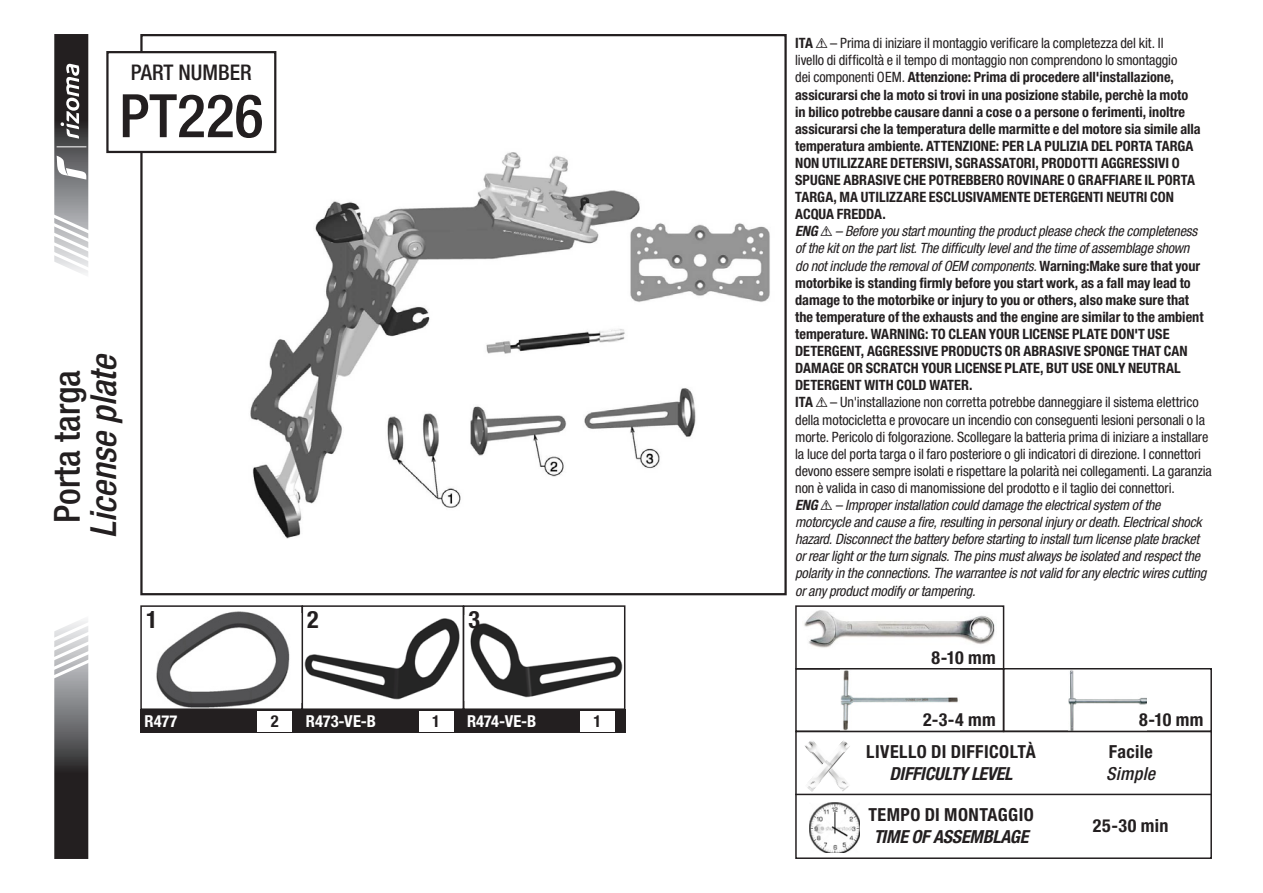
<style>
.page{position:relative;width:1263px;height:893px;background:#fff}
.page>*{position:absolute;margin:0;border:0;box-sizing:border-box;transform-origin:0 0}
.t1{font:500 condensed 60px "Helvetica Neue LT Std";color:#231f20}
.t2{font:italic 500 condensed 36px "Helvetica Neue LT Std";color:#231f20}
.t3{font:500 condensed 36px "Helvetica Neue LT Std";color:#231f20}
.t4{font:700 condensed 24px "Helvetica Neue LT Std";color:#231f20}
.t5{font:500 condensed 21.6px "Helvetica Neue LT Std";color:#231f20}
.t6{font:700 condensed 18px "Helvetica Neue LT Std";letter-spacing:.025em;color:#231f20}
.t7{font:italic 700 condensed 18px "Helvetica Neue LT Std";letter-spacing:-.015em;color:#231f20}
.t8{font:italic 500 condensed 18px "Helvetica Neue LT Std";letter-spacing:.015em;color:#231f20}
.t9{font:700 condensed 16.5px "Helvetica Neue LT Std";color:#fff}
.t10{font:700 condensed 16.5px "Helvetica Neue LT Std";color:#231f20}
.t11{font:700 condensed 14.4px/17.1px "Helvetica Neue LT Std";color:#231f20}
.s1{font-family:"Hazard";font-weight:400;font-stretch:normal}
.s2{font-weight:400}
.s3{font-style:italic}
.s4{font-weight:400;font-style:italic}
</style>
<div class="page">
<img style="left:146px;top:90px;width:624px;height:449px">
<div style="left:795px;top:731px;width:417px;height:128px;border:2px solid #231f20"></div>
<hr style="left:795px;top:794px;width:417px;height:1px;background:#231f20">
<img style="left:804px;top:740px;width:46px;height:52px">
<img style="left:809px;top:802px;width:50px;height:51px">
<img style="left:804px;top:610px;width:191px;height:38px">
<div style="left:795px;top:605px;width:209px;height:64px;border:2px solid #231f20"></div>
<img style="left:840px;top:671px;width:118px;height:58px">
<div style="left:795px;top:668px;width:209px;height:64px;border:2px solid #231f20"></div>
<img style="left:1069px;top:671px;width:77px;height:58px">
<div style="left:1003px;top:668px;width:209px;height:64px;border:2px solid #231f20"></div>
<svg style="left:54px;top:620px;width:35px;height:239px;background:#706f70"></svg>
<svg style="left:54px;top:34px;width:35px;height:240px"></svg>
<img style="left:156px;top:611px;width:134px;height:96px">
<div style="left:140px;top:605px;width:163px;height:105px;border:2px solid #231f20"></div>
<div style="left:140px;top:709px;width:163px;height:24px;background:#231f20"></div>
<div style="left:257px;top:711px;width:35px;height:20px;background:#fff"></div>
<img style="left:305px;top:618px;width:155px;height:82px">
<div style="left:302px;top:605px;width:162px;height:105px;border:2px solid #231f20"></div>
<div style="left:302px;top:709px;width:162px;height:24px;background:#231f20"></div>
<div style="left:419px;top:711px;width:34px;height:20px;background:#fff"></div>
<img style="left:470px;top:623px;width:152px;height:75px">
<div style="left:463px;top:605px;width:162px;height:105px;border:2px solid #231f20"></div>
<div style="left:463px;top:709px;width:162px;height:24px;background:#231f20"></div>
<div style="left:580px;top:711px;width:35px;height:20px;background:#fff"></div>
<div style="left:107px;top:52px;width:168px;height:100px;background:#fff"></div>
<div style="left:106px;top:51px;width:170px;height:102px;border:2px solid #231f20"></div>
<h3 class="t5" style="left:131px;top:59px;width:122px">PART NUMBER</h3>
<h1 class="t1" style="left:119px;top:80px;width:146px">PT226</h1>
<h2 class="t2" style="left:82px;top:538px;width:187px;rotate:-90deg">License plate</h2>
<h2 class="t3" style="left:46px;top:523px;width:155px;rotate:-90deg">Porta targa</h2>
<h3 class="t4" style="left:146px;top:605px;width:13px">1</h3>
<h3 class="t4" style="left:307px;top:605px;width:13px">2</h3>
<h3 class="t4" style="left:468px;top:605px;width:13px">3</h3>
<p class="t9" style="left:145px;top:711px;width:34px">R477</p>
<p class="t10" style="left:271px;top:711px;width:9px">2</p>
<p class="t9" style="left:306px;top:711px;width:72px">R473-VE-B</p>
<p class="t10" style="left:432px;top:711px;width:9px">1</p>
<p class="t9" style="left:467px;top:711px;width:71px">R474-VE-B</p>
<p class="t10" style="left:593px;top:711px;width:9px">1</p>
<p class="t11" style="left:795px;top:34px;width:418px">ITA <span class="s1">!</span> <span class="s2">– Prima di iniziare il montaggio verificare la completezza del kit. Il<br>livello di difficoltà e il tempo di montaggio non comprendono lo smontaggio<br>dei componenti OEM.</span> Attenzione: Prima di procedere all'installazione, assicurarsi che la moto si trovi in una posizione stabile, perchè la moto<br>in bilico potrebbe causare danni a cose o a persone o ferimenti, inoltre assicurarsi che la temperatura delle marmitte e del motore sia simile alla temperatura ambiente. ATTENZIONE: PER LA PULIZIA DEL PORTA TARGA NON UTILIZZARE DETERSIVI, SGRASSATORI, PRODOTTI AGGRESSIVI O SPUGNE ABRASIVE CHE POTREBBERO ROVINARE O GRAFFIARE IL PORTA TARGA, MA UTILIZZARE ESCLUSIVAMENTE DETERGENTI NEUTRI CON ACQUA FREDDA.<br><span class="s3">ENG</span> <span class="s1">!</span> <span class="s4">– Before you start mounting the product please check the completeness<br>of the kit on the part list. The difficulty level and the time of assemblage shown<br>do not include the removal of OEM components.</span> Warning:Make sure that your motorbike is standing firmly before you start work, as a fall may lead to damage to the motorbike or injury to you or others, also make sure that<br>the temperature of the exhausts and the engine are similar to the ambient temperature. WARNING: TO CLEAN YOUR LICENSE PLATE DON'T USE DETERGENT, AGGRESSIVE PRODUCTS OR ABRASIVE SPONGE THAT CAN DAMAGE OR SCRATCH YOUR LICENSE PLATE, BUT USE ONLY NEUTRAL DETERGENT WITH COLD WATER.<br>ITA <span class="s1">!</span> <span class="s2">– Un'installazione non corretta potrebbe danneggiare il sistema elettrico della motocicletta e provocare un incendio con conseguenti lesioni personali o la morte. Pericolo di folgorazione. Scollegare la batteria prima di iniziare a installare la luce del porta targa o il faro posteriore o gli indicatori di direzione. I connettori devono essere sempre isolati e rispettare la polarità nei collegamenti. La garanzia non è valida in caso di manomissione del prodotto e il taglio dei connettori.<br></span><span class="s3">ENG</span> <span class="s1">!</span> <span class="s4">– Improper installation could damage the electrical system of the motorcycle and cause a fire, resulting in personal injury or death. Electrical shock hazard. Disconnect the battery before starting to install turn license plate bracket or rear light or the turn signals. The pins must always be isolated and respect the polarity in the connections. The warrantee is not valid for any electric wires cutting or any product modify or tampering.</span></p>
<p class="t6" style="left:932px;top:646px;width:66px">8-10 mm</p>
<p class="t6" style="left:923px;top:709px;width:74px">2-3-4 mm</p>
<p class="t6" style="left:1139px;top:709px;width:66px">8-10 mm</p>
<p class="t6" style="left:866px;top:741px;width:171px">LIVELLO DI DIFFICOLTÀ</p>
<p class="t7" style="left:889px;top:762px;width:125px">DIFFICULTY LEVEL</p>
<p class="t6" style="left:868px;top:804px;width:167px">TEMPO DI MONTAGGIO</p>
<p class="t7" style="left:874px;top:825px;width:156px">TIME OF ASSEMBLAGE</p>
<p class="t6" style="left:1109px;top:741px;width:46px">Facile</p>
<p class="t8" style="left:1106px;top:762px;width:51px">Simple</p>
<p class="t6" style="left:1093px;top:814px;width:77px">25-30 min</p>
</div>
